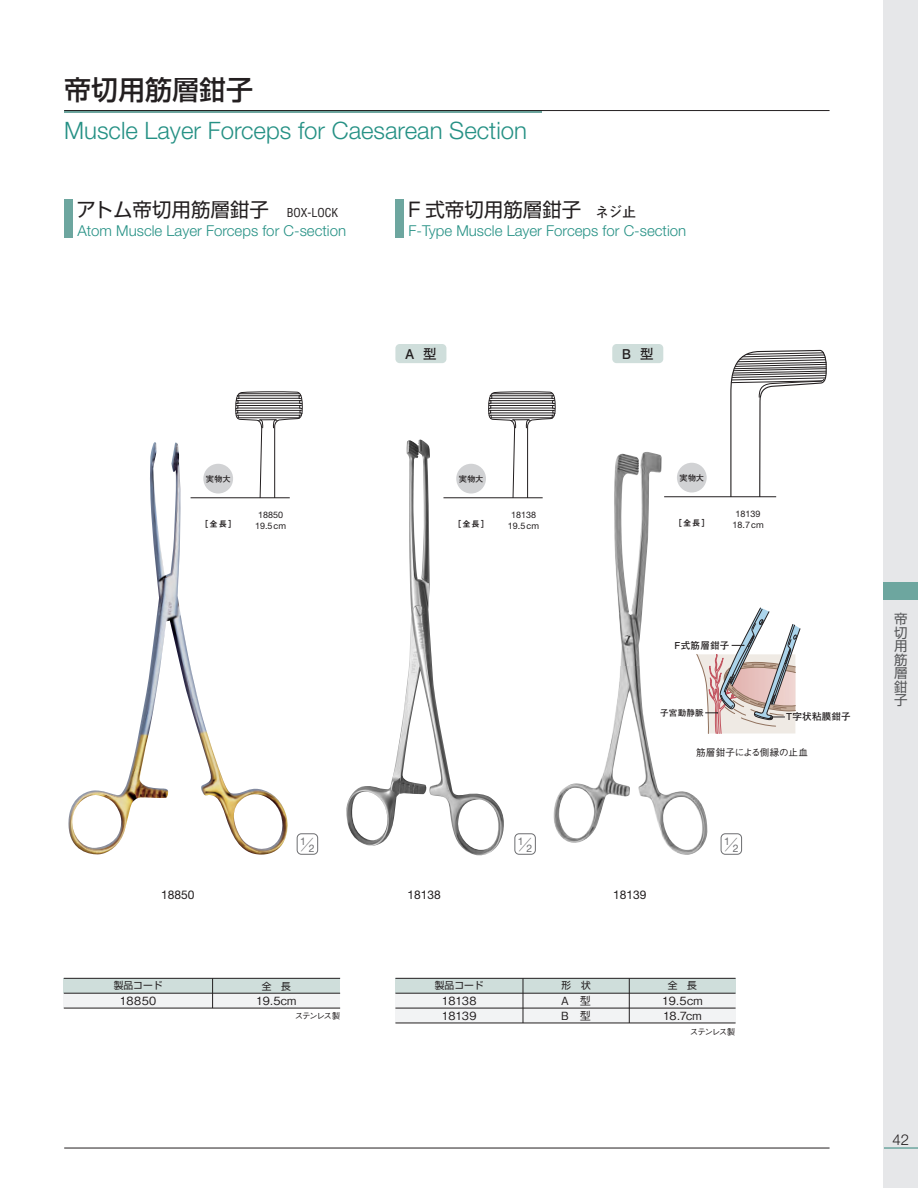
<style>
.page{position:relative;width:918px;height:1188px;background:#fff}
.page>*{position:absolute;margin:0;border:0;box-sizing:border-box;transform-origin:0 0}
.t1{font:27px "Shin Go Pro Medium 90 pv RKSJ H";color:#231f20}
.t2{font:300 24px "Helvetica Neue LT Std";color:#269185}
.t3{font:19.5px "Shin Go Pro Regular 90 pv RKSJ H";color:#231f20}
.t4{font:300 15px "Helvetica Neue LT Std";color:#269185}
.t5{font:300 15px "Helvetica Neue LT Std";color:#231f20}
.t6{font:13.5px "Futo Go B101 Pro Bold 90 pv RKSJ H";color:#231f20}
.t7{font:13.5px/13.5px "Shin Go Pro Regular 90 pv RKSJ H";color:#57585a;text-align:justify}
.t8{font:12px "Helvetica Neue";color:#231f20}
.t9{font:condensed 12px "Helvetica LT Std";color:#231f20}
.t10{font:11.25px/14.9px "Gothic BBB Pro Medium 90 pv RKSJ H";letter-spacing:-.01em;color:#231f20}
.t11{font:10.5px "Helvetica Neue";color:#6c6d70}
.t12{font:9.75px "Shin Go Pro Regular 90 pv RKSJ H";color:#231f20}
.t13{font:9.6px "Futo Go B101 Pro Bold 90 pv RKSJ H";letter-spacing:.02em;color:#231f20}
.t14{font:9.6px "Gothic BBB Pro Medium 90 pv RKSJ H";letter-spacing:-.01em;color:#231f20}
.t15{font:9px "Helvetica Neue";color:#231f20}
.t16{font:8.55px "Gothic BBB Pro Medium 90 pv RKSJ H";letter-spacing:-.13em;color:#231f20}
.t17{font:8.55px "Futo Go B101 Pro Bold 90 pv RKSJ H";letter-spacing:.02em;color:#231f20}
.t18{font:8.25px "Midashi Go Pro MB31 90 pv RKSJ H";color:#231f20}
.t19{font:8.25px "Futo Go B101 Pro Bold 90 pv RKSJ H";color:#231f20}
.s1{font-family:"Helvetica Neue LT Std";font-weight:200;font-size:18px}
</style>
<div class="page">
<div style="left:884px;top:0;width:34px;height:1188px;background:#e6e7e9"></div>
<hr style="left:64px;top:1148px;width:766px;height:1px;background:#231f20">
<hr style="left:64px;top:111px;width:478px;height:2px;background:#6da69f">
<hr style="left:64px;top:110px;width:766px;height:1px;background:#231f20">
<hr style="left:884px;top:1147px;width:34px;height:2px;background:#6da69f">
<div style="left:64px;top:200px;width:8px;height:38px;background:#6da69f"></div>
<div style="left:395px;top:200px;width:9px;height:38px;background:#6da69f"></div>
<div style="left:395px;top:978px;width:341px;height:15px;background:#cfdedb"></div>
<div style="left:395px;top:993px;width:341px;height:30px;background:#f2f3f4"></div>
<hr style="left:395px;top:978px;width:341px;height:1px;background:#231f20">
<hr style="left:395px;top:993px;width:341px;height:1px;background:#231f20">
<hr style="left:395px;top:1008px;width:341px;height:1px;background:#231f20">
<hr style="left:395px;top:1023px;width:341px;height:1px;background:#231f20">
<hr style="left:523px;top:978px;width:1px;height:45px;background:#231f20">
<hr style="left:629px;top:978px;width:1px;height:45px;background:#231f20">
<svg style="left:235px;top:391px;width:68px;height:51px"></svg>
<svg style="left:488px;top:391px;width:68px;height:107px"></svg>
<hr style="left:443px;top:498px;width:100px;height:1px;background:#231f20">
<svg style="left:730px;top:349px;width:97px;height:148px"></svg>
<hr style="left:664px;top:496px;width:112px;height:1px;background:#231f20">
<svg style="left:708px;top:607px;width:93px;height:127px"></svg>
<div style="left:64px;top:978px;width:276px;height:15px;background:#cfdedb"></div>
<div style="left:64px;top:993px;width:276px;height:15px;background:#f2f3f4"></div>
<hr style="left:64px;top:978px;width:276px;height:1px;background:#231f20">
<hr style="left:64px;top:993px;width:276px;height:1px;background:#231f20">
<hr style="left:212px;top:978px;width:1px;height:30px;background:#231f20">
<hr style="left:64px;top:1008px;width:276px;height:1px;background:#231f20">
<div style="left:395px;top:344px;width:51px;height:19px;background:#cfdedb;border-radius:4px"></div>
<div style="left:612px;top:344px;width:51px;height:19px;background:#cfdedb;border-radius:4px"></div>
<div style="left:884px;top:583px;width:34px;height:17px;background:#6da69f"></div>
<img style="left:68px;top:442px;width:222px;height:413px">
<img style="left:552px;top:452px;width:156px;height:403px">
<div style="left:721px;top:833px;width:21px;height:22px;border:1px solid #6c6d70;border-radius:4px"></div>
<div style="left:297px;top:833px;width:21px;height:22px;border:1px solid #6c6d70;border-radius:4px"></div>
<div style="left:514px;top:833px;width:22px;height:22px;border:1px solid #6c6d70;border-radius:4px"></div>
<img style="left:346px;top:439px;width:158px;height:416px">
<h1 class="t1" style="left:64px;top:80px;width:190px">帝切用筋層鉗子</h1>
<h2 class="t2" style="left:64px;top:117px;width:464px">Muscle Layer Forceps for Caesarean Section</h2>
<h3 class="t3" style="left:77px;top:202px;width:194px">アトム帝切用筋層鉗子</h3>
<p class="t4" style="left:77px;top:222px;width:270px">Atom Muscle Layer Forceps for C-section</p>
<h3 class="t3" style="left:408px;top:202px;width:175px">F 式帝切用筋層鉗子</h3>
<p class="t4" style="left:409px;top:222px;width:279px">F-Type Muscle Layer Forceps for C-section</p>
<p class="t9" style="left:287px;top:206px;width:53px">BOX-LOCK</p>
<p class="t6" style="left:596px;top:207px;width:42px">ネジ止</p>
<p class="t6" style="left:405px;top:349px;width:33px">A 型</p>
<p class="t6" style="left:622px;top:349px;width:33px">B 型</p>
<p class="t19" style="left:206px;top:476px;width:26px">実物大</p>
<p class="t19" style="left:459px;top:476px;width:26px">実物大</p>
<p class="t19" style="left:679px;top:475px;width:26px">実物大</p>
<p class="t15" style="left:258px;top:510px;width:27px">18850</p>
<p class="t18" style="left:200px;top:521px;width:38px">［全長］</p>
<p class="t15" style="left:255px;top:520px;width:33px">19.5 cm</p>
<p class="t15" style="left:511px;top:510px;width:27px">18138</p>
<p class="t18" style="left:453px;top:521px;width:38px">［全長］</p>
<p class="t15" style="left:508px;top:520px;width:33px">19.5 cm</p>
<p class="t15" style="left:736px;top:509px;width:27px">18139</p>
<p class="t18" style="left:674px;top:520px;width:38px">［全長］</p>
<p class="t15" style="left:733px;top:519px;width:33px">18.7 cm</p>
<p class="t13" style="left:675px;top:642px;width:56px">F式筋層鉗子</p>
<p class="t7" style="left:894px;top:614px;width:14px">帝切用筋層鉗子</p>
<p class="t17" style="left:660px;top:710px;width:45px">子宮動静脈</p>
<p class="t13" style="left:786px;top:713px;width:66px">T字状粘膜鉗子</p>
<p class="t14" style="left:696px;top:748px;width:113px">筋層鉗子による側縁の止血</p>
<p class="t11" style="left:300px;top:838px;width:16px">1<span class="s1">/</span>2</p>
<p class="t11" style="left:518px;top:838px;width:16px">1<span class="s1">/</span>2</p>
<p class="t11" style="left:724px;top:838px;width:16px">1<span class="s1">/</span>2</p>
<p class="t8" style="left:161px;top:888px;width:35px">18850</p>
<p class="t8" style="left:408px;top:888px;width:35px">18138</p>
<p class="t8" style="left:613px;top:888px;width:35px">18139</p>
<p class="t12" style="left:114px;top:982px;width:50px">製品コード</p>
<p class="t10" style="left:120px;top:995px;width:38px">18850</p>
<p class="t12" style="left:262px;top:982px;width:31px">全　長</p>
<p class="t10" style="left:256px;top:995px;width:42px">19.5cm</p>
<p class="t16" style="left:295px;top:1013px;width:47px">ステンレス製</p>
<p class="t12" style="left:435px;top:982px;width:50px">製品コード</p>
<p class="t10" style="left:442px;top:995px;width:36px">18138<br>18139</p>
<p class="t12" style="left:562px;top:982px;width:31px">形　状</p>
<p class="t10" style="left:561px;top:995px;width:32px">A　型<br>B　型</p>
<p class="t12" style="left:668px;top:982px;width:31px">全　長</p>
<p class="t10" style="left:662px;top:995px;width:42px">19.5cm<br>18.7cm</p>
<p class="t16" style="left:690px;top:1028px;width:47px">ステンレス製</p>
<p class="t5" style="left:893px;top:1131px;width:18px">42</p>
</div>
